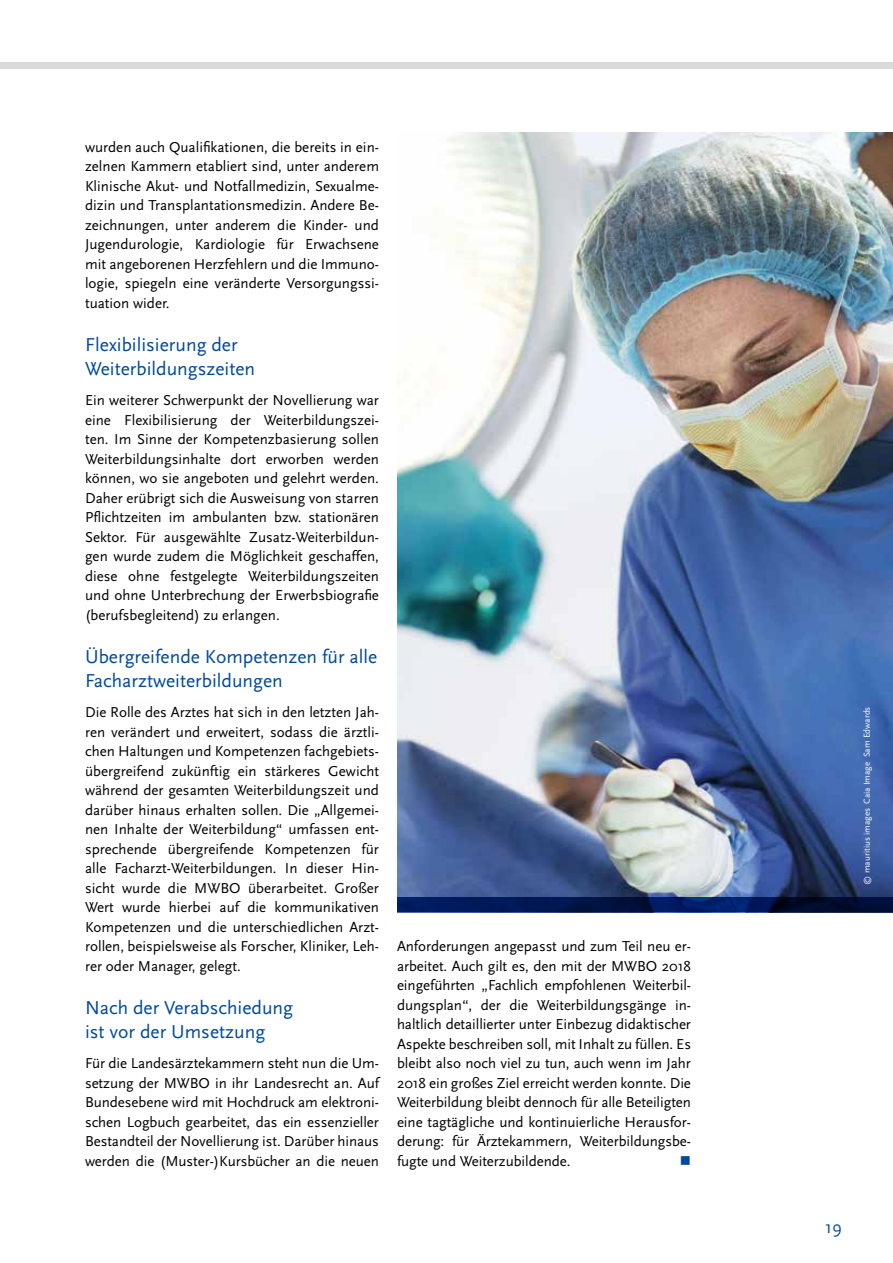
<style>
.page{position:relative;width:893px;height:1263px;background:#fff}
.page>*{position:absolute;margin:0;border:0;box-sizing:border-box;transform-origin:0 0}
.t1{font:19.5px/24px "Scala Sans";color:#004a9a}
.t2{font:18px "Scala Sans";color:#004a9a}
.t3{font:15px/19.5px "Scala Sans";color:#000;text-align:justify}
.t4{font:15px "Wingdings";color:#004a9a}
.t5{font:9px "Scala Sans";color:#fff}
</style>
<div class="page">
<div style="left:0;top:63px;width:893px;height:6px;background:#dadada"></div>
<img style="left:397px;top:132px;width:496px;height:765px">
<svg style="left:397px;top:897px;width:496px;height:15px"></svg>
<p class="t3" style="left:85px;top:137px;width:295px">wurden auch Qualifikationen, die bereits in ein&shy;zelnen Kammern etabliert sind, unter anderem Klinische Akut- und Notfallmedizin, Sexualme&shy;dizin und Transplantationsmedizin. Andere Be&shy;zeichnungen, unter anderem die Kinder- und Jugendurologie, Kardiologie für Erwachsene mit angeborenen Herzfehlern und die Immuno&shy;logie, spiegeln eine veränderte Versorgungssi&shy;tuation wider.</p>
<h1 class="t1" style="left:85px;top:333px;width:172px">Flexibilisierung der<br>Weiterbildungszeiten</h1>
<p class="t3" style="left:85px;top:391px;width:295px">Ein weiterer Schwerpunkt der Novellierung war eine Flexibilisierung der Weiterbildungszei&shy;ten. Im Sinne der Kompetenzbasierung sollen Weiterbildungsinhalte dort erworben werden können, wo sie angeboten und gelehrt werden.<br>Daher erübrigt sich die Ausweisung von starren Pflichtzeiten im ambulanten bzw. stationären Sektor. Für ausgewählte Zusatz-Weiterbildun&shy;gen wurde zudem die Möglichkeit geschaffen, diese ohne festgelegte Weiterbildungszeiten und ohne Unterbrechung der Erwerbsbiografie (berufsbegleitend) zu erlangen.</p>
<h1 class="t1" style="left:85px;top:645px;width:294px">Übergreifende Kompetenzen für alle<br>Facharztweiterbildungen</h1>
<p class="t3" style="left:85px;top:703px;width:295px">Die Rolle des Arztes hat sich in den letzten Jah&shy;ren verändert und erweitert, sodass die ärztli&shy;chen Haltungen und Kompetenzen fachgebiets&shy;übergreifend zukünftig ein stärkeres Gewicht während der gesamten Weiterbildungszeit und darüber hinaus erhalten sollen. Die „Allgemei&shy;nen Inhalte der Weiterbildung“ umfassen ent&shy;sprechende übergreifende Kompetenzen für alle Facharzt-Weiterbildungen. In dieser Hin&shy;sicht wurde die MWBO überarbeitet. Großer Wert wurde hierbei auf die kommunikativen Kompetenzen und die unterschiedlichen Arzt&shy;rollen, beispielsweise als Forscher, Kliniker, Leh&shy;rer oder Manager, gelegt.</p>
<h1 class="t1" style="left:85px;top:996px;width:210px">Nach der Verabschiedung ist vor der Umsetzung</h1>
<p class="t3" style="left:85px;top:1054px;width:295px">Für die Landesärztekammern steht nun die Um&shy;setzung der MWBO in ihr Landesrecht an. Auf Bundesebene wird mit Hochdruck am elektroni&shy;schen Logbuch gearbeitet, das ein essenzieller Bestandteil der Novellierung ist. Darüber hinaus werden die (Muster-)Kursbücher an die neuen</p>
<p class="t3" style="left:397px;top:937px;width:295px">Anforderungen angepasst und zum Teil neu er&shy;arbeitet. Auch gilt es, den mit der MWBO 2018 eingeführten „Fachlich empfohlenen Weiterbil&shy;dungsplan“, der die Weiterbildungsgänge in&shy;haltlich detaillierter unter Einbezug didaktischer Aspekte beschreiben soll, mit Inhalt zu füllen. Es bleibt also noch viel zu tun, auch wenn im Jahr 2018 ein großes Ziel erreicht werden konnte. Die Weiterbildung bleibt dennoch für alle Beteiligten eine tagtägliche und kontinuierliche Herausfor&shy;derung: für Ärztekammern, Weiterbildungsbe&shy;fugte und Weiterzubildende.</p>
<p class="t4" style="left:680px;top:1152px;width:13px">■</p>
<p class="t5" style="left:862px;top:884px;width:179px;rotate:-90deg">© mauritius images Caia Image Sam Edwards</p>
<p class="t2" style="left:825px;top:1217px;width:18px">19</p>
</div>
